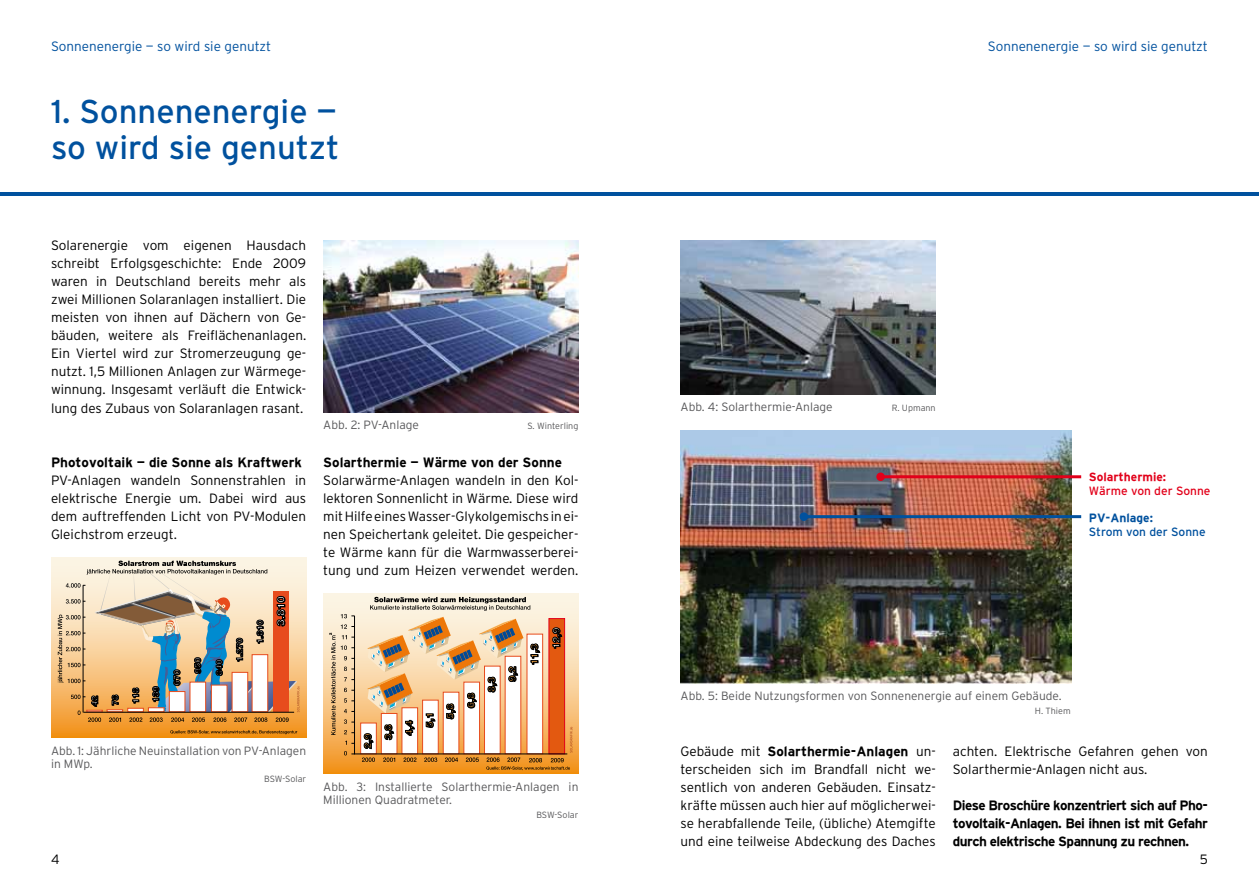
<style>
.page{position:relative;width:1259px;height:893px;background:#fff}
.page>*{position:absolute;margin:0;border:0;box-sizing:border-box;transform-origin:0 0}
.t1{font:33px/36px "Interstate";color:#00519e}
.t2{font:300 13.5px/18.1px "Interstate";color:#000;text-align:justify}
.t3{font:700 13.5px/18.1px "Interstate";color:#000;text-align:justify}
.t4{font:300 13.5px "Interstate";color:#00519e}
.t5{font:300 12px/13.5px "Interstate";color:#58585a}
.t6{font:12px "Interstate";color:#e2001a}
.t7{font:12px "Interstate";color:#00519e}
.t8{font:700 12px "Interstate";color:#e2001a}
.t9{font:700 12px "Interstate";color:#00519e}
.t10{font:300 9px "Interstate";color:#58585a}
.s1{font-weight:700}
</style>
<div class="page">
<hr style="left:0;top:192px;width:1259px;height:4px;background:#00519e">
<svg style="left:323px;top:593px;width:255px;height:181px;background:#f6c88a"></svg>
<svg style="left:329px;top:633px;width:6px;height:102px"></svg>
<svg style="left:341px;top:597px;width:231px;height:173px"></svg>
<svg style="left:51px;top:557px;width:255px;height:181px;background:#f5b767"></svg>
<svg style="left:170px;top:730px;width:127px;height:4px"></svg>
<img style="left:58px;top:561px;width:241px;height:161px">
<img style="left:323px;top:240px;width:255px;height:172px">
<img style="left:680px;top:240px;width:255px;height:154px">
<img style="left:680px;top:431px;width:391px;height:252px">
<hr style="left:803px;top:515px;width:278px;height:3px;background:#00519e">
<div style="left:799px;top:512px;width:9px;height:9px;background:#00519e;border-radius:50%"></div>
<hr style="left:880px;top:475px;width:201px;height:3px;background:#e2001a">
<div style="left:876px;top:472px;width:9px;height:9px;background:#e2001a;border-radius:50%"></div>
<p class="t4" style="left:51px;top:39px;width:222px">Sonnenenergie — so wird sie genutzt</p>
<p class="t4" style="left:987px;top:39px;width:222px">Sonnenenergie — so wird sie genutzt</p>
<h1 class="t1" style="left:51px;top:93px;width:290px">1. Sonnenenergie — so wird sie genutzt</h1>
<p class="t2" style="left:51px;top:236px;width:257px">Solarenergie vom eigenen Hausdach schreibt Erfolgsgeschichte: Ende 2009 waren in Deutschland bereits mehr als zwei Millionen Solaranlagen installiert. Die meisten von ihnen auf Dächern von Ge&shy;bäuden, weitere als Freiflächenanlagen.<br>Ein Viertel wird zur Stromerzeugung ge&shy;nutzt. 1,5 Millionen Anlagen zur Wärmege&shy;winnung. Insgesamt verläuft die Entwick&shy;lung des Zubaus von Solaranlagen rasant.</p>
<p class="t3" style="left:51px;top:453px;width:252px">Photovoltaik — die Sonne als Kraftwerk</p>
<p class="t2" style="left:51px;top:471px;width:257px">PV-Anlagen wandeln Sonnenstrahlen in elektrische Energie um. Dabei wird aus dem auftreffenden Licht von PV-Modulen Gleichstrom erzeugt.</p>
<p class="t5" style="left:323px;top:418px;width:97px">Abb. 2: PV-Anlage</p>
<p class="t10" style="left:527px;top:421px;width:53px">S. Winterling</p>
<p class="t3" style="left:323px;top:453px;width:240px">Solarthermie — Wärme von der Sonne</p>
<p class="t2" style="left:323px;top:471px;width:257px">Solarwärme-Anlagen wandeln in den Kol&shy;lektoren Sonnenlicht in Wärme. Diese wird mit Hilfe eines Wasser-Glykolgemischs in ei&shy;nen Speichertank geleitet. Die gespeicher&shy;te Wärme kann für die Warmwasserberei&shy;tung und zum Heizen verwendet werden.</p>
<p class="t5" style="left:51px;top:744px;width:257px">Abb. 1: Jährliche Neuinstallation von PV-Anlagen in MWp.</p>
<p class="t10" style="left:264px;top:773px;width:44px">BSW-Solar</p>
<p class="t5" style="left:323px;top:780px;width:257px">Abb. 3: Installierte Solarthermie-Anlagen in<br>Millionen Quadratmeter.</p>
<p class="t10" style="left:536px;top:810px;width:44px">BSW-Solar</p>
<p class="t5" style="left:680px;top:400px;width:154px">Abb. 4: Solarthermie-Anlage</p>
<p class="t10" style="left:891px;top:403px;width:46px">R. Upmann</p>
<p class="t8" style="left:1089px;top:470px;width:79px">Solarthermie:</p>
<p class="t6" style="left:1089px;top:484px;width:123px">Wärme von der Sonne</p>
<p class="t9" style="left:1089px;top:512px;width:66px">PV-Anlage:</p>
<p class="t7" style="left:1089px;top:525px;width:118px">Strom von der Sonne</p>
<p class="t5" style="left:680px;top:689px;width:383px">Abb. 5: Beide Nutzungsformen von Sonnenenergie auf einem Gebäude.</p>
<p class="t10" style="left:1035px;top:706px;width:37px">H. Thiem</p>
<p class="t2" style="left:680px;top:742px;width:257px">Gebäude mit <span class="s1">Solarthermie-Anlagen</span> un&shy;terscheiden sich im Brandfall nicht we&shy;sentlich von anderen Gebäuden. Einsatz&shy;kräfte müssen auch hier auf möglicherwei&shy;se herabfallende Teile, (übliche) Atemgifte und eine teilweise Abdeckung des Daches</p>
<p class="t2" style="left:952px;top:742px;width:257px">achten. Elektrische Gefahren gehen von<br>Solarthermie-Anlagen nicht aus.</p>
<p class="t3" style="left:952px;top:796px;width:257px">Diese Broschüre konzentriert sich auf Pho&shy;tovoltaik-Anlagen. Bei ihnen ist mit Gefahr durch elektrische Spannung zu rechnen.</p>
<p class="t2" style="left:51px;top:850px;width:10px">4</p>
<p class="t2" style="left:1199px;top:850px;width:10px">5</p>
</div>
